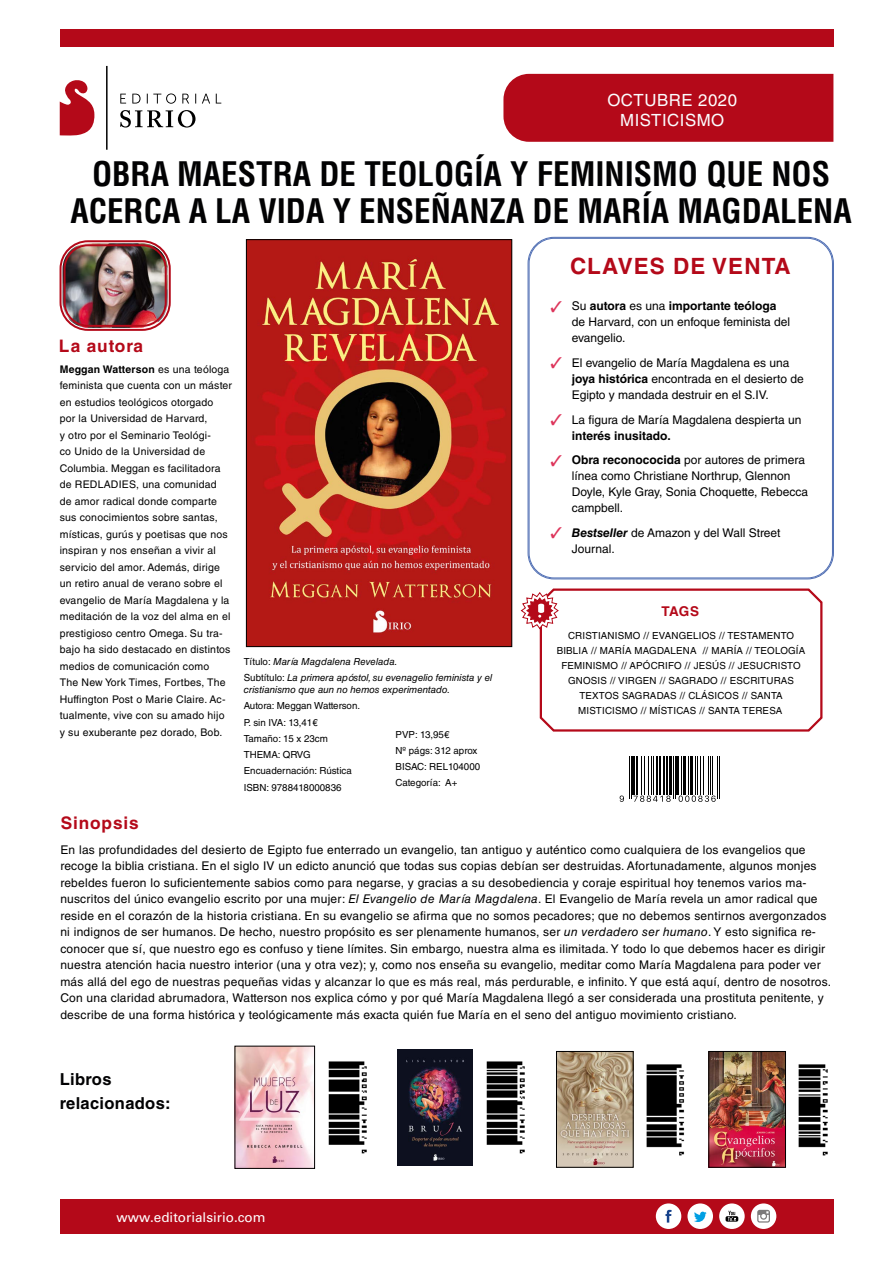
<style>
.page{position:relative;width:893px;height:1263px;background:#fff}
.page>*{position:absolute;margin:0;border:0;box-sizing:border-box;transform-origin:0 0}
.t1{font:700 condensed 33px/37.5px "Helvetica LT Std";color:#020203;text-align:center}
.t2{font:700 22.35px "Helvetica LT Std";letter-spacing:.05em;color:#b40919}
.t3{font:700 17.25px "Helvetica LT Std";letter-spacing:.05em;color:#b40919}
.t4{font:16.8px/20.1px "Helvetica LT Std";letter-spacing:.03em;color:#fbfdff;text-align:center}
.t5{font:700 16.5px/24.3px "Helvetica LT Std";letter-spacing:.02em;color:#020203}
.t6{font:13.5px "Univers LT Std";color:#fff}
.t7{font:700 13.5px "Helvetica LT Std";color:#b40919}
.t8{font:12px/16.5px "Helvetica LT Std";letter-spacing:.02em;color:#000}
.t9{font:12px/16px "Helvetica LT Std";color:#000}
.t10{font:700 12px/24.6px "Helvetica LT Std";color:#000}
.t11{font:10.5px/16.5px "Helvetica LT Std";letter-spacing:.02em;color:#000}
.t12{font:9.75px/16.2px "Helvetica LT Std";letter-spacing:.005em;color:#000}
.t13{font:italic 9.75px/16.2px "Helvetica LT Std";color:#000}
.s1{color:#fff}
.s2{font-weight:700}
.s3{font-style:normal}
.s4{font-weight:400}
.s5{font-weight:700;font-style:italic}
.s6{font-style:italic}
</style>
<div class="page">
<div style="left:529px;top:238px;width:304px;height:340px;border:1px solid #4e6db3;border-radius:25px"></div>
<div style="left:60px;top:1199px;width:773px;height:34px;background:#b40919"></div>
<img style="left:397px;top:1049px;width:75px;height:116px">
<img style="left:237px;top:1048px;width:76px;height:118px">
<div style="left:235px;top:1046px;width:80px;height:122px;border:1px solid #000"></div>
<div style="left:687px;top:1203px;width:26px;height:26px;background:#fff;border-radius:50%"></div>
<svg style="left:694px;top:1211px;width:13px;height:11px"></svg>
<div style="left:656px;top:1203px;width:25px;height:26px;background:#fff;border-radius:50%"></div>
<svg style="left:665px;top:1210px;width:7px;height:12px"></svg>
<div style="left:719px;top:1203px;width:26px;height:26px;background:#fff;border-radius:50%"></div>
<svg style="left:725px;top:1211px;width:13px;height:11px"></svg>
<div style="left:751px;top:1203px;width:25px;height:26px;background:#fff;border-radius:50%"></div>
<svg style="left:757px;top:1210px;width:13px;height:12px"></svg>
<img style="left:248px;top:241px;width:262px;height:404px">
<div style="left:246px;top:239px;width:266px;height:408px;border:1px solid #000"></div>
<svg style="left:634px;top:795px;width:37px;height:7px"></svg>
<svg style="left:679px;top:795px;width:37px;height:7px"></svg>
<svg style="left:620px;top:795px;width:4px;height:7px"></svg>
<hr style="left:629px;top:756px;width:1px;height:43px;background:#000">
<hr style="left:631px;top:756px;width:1px;height:43px;background:#000">
<hr style="left:632px;top:756px;width:3px;height:38px;background:#000">
<hr style="left:636px;top:756px;width:2px;height:38px;background:#000">
<hr style="left:641px;top:756px;width:1px;height:38px;background:#000">
<hr style="left:644px;top:756px;width:1px;height:38px;background:#000">
<hr style="left:648px;top:756px;width:1px;height:38px;background:#000">
<hr style="left:651px;top:756px;width:1px;height:38px;background:#000">
<hr style="left:653px;top:756px;width:1px;height:38px;background:#000">
<hr style="left:656px;top:756px;width:2px;height:38px;background:#000">
<hr style="left:659px;top:756px;width:2px;height:38px;background:#000">
<hr style="left:663px;top:756px;width:2px;height:38px;background:#000">
<hr style="left:666px;top:756px;width:2px;height:38px;background:#000">
<hr style="left:669px;top:756px;width:3px;height:38px;background:#000">
<hr style="left:673px;top:756px;width:1px;height:43px;background:#000">
<hr style="left:675px;top:756px;width:1px;height:43px;background:#000">
<hr style="left:677px;top:756px;width:2px;height:38px;background:#000">
<hr style="left:681px;top:756px;width:1px;height:38px;background:#000">
<hr style="left:683px;top:756px;width:3px;height:38px;background:#000">
<hr style="left:688px;top:756px;width:1px;height:38px;background:#000">
<hr style="left:690px;top:756px;width:3px;height:38px;background:#000">
<hr style="left:695px;top:756px;width:1px;height:38px;background:#000">
<hr style="left:697px;top:756px;width:1px;height:38px;background:#000">
<hr style="left:700px;top:756px;width:1px;height:38px;background:#000">
<hr style="left:703px;top:756px;width:1px;height:38px;background:#000">
<hr style="left:708px;top:756px;width:1px;height:38px;background:#000">
<hr style="left:710px;top:756px;width:1px;height:38px;background:#000">
<hr style="left:712px;top:756px;width:1px;height:38px;background:#000">
<hr style="left:717px;top:756px;width:1px;height:43px;background:#000">
<hr style="left:719px;top:756px;width:1px;height:43px;background:#000">
<svg style="left:520px;top:588px;width:303px;height:144px"></svg>
<svg style="left:60px;top:80px;width:35px;height:56px"></svg>
<hr style="left:106px;top:66px;width:2px;height:84px;background:#000">
<svg style="left:120px;top:110px;width:76px;height:18px"></svg>
<svg style="left:120px;top:93px;width:101px;height:11px"></svg>
<div style="left:503px;top:74px;width:330px;height:68px;background:#b40919"></div>
<div style="left:60px;top:30px;width:773px;height:17px;background:#b40919"></div>
<img style="left:63px;top:243px;width:105px;height:85px">
<div style="left:60px;top:240px;width:111px;height:91px;border:2px solid #b40919;border-radius:28px"></div>
<div style="left:64px;top:244px;width:103px;height:83px;border:2px solid #b40919;border-radius:24px"></div>
<img style="left:486px;top:1061px;width:39px;height:93px">
<img style="left:328px;top:1061px;width:39px;height:93px">
<img style="left:558px;top:1053px;width:73px;height:112px">
<div style="left:556px;top:1051px;width:77px;height:116px;border:1px solid #000"></div>
<img style="left:711px;top:1053px;width:73px;height:112px">
<div style="left:709px;top:1051px;width:77px;height:116px;border:1px solid #000"></div>
<img style="left:646px;top:1064px;width:39px;height:92px">
<img style="left:798px;top:1064px;width:30px;height:92px">
<h3 class="t4" style="left:607px;top:90px;width:131px">OCTUBRE <span class="s1">2020<br></span>MISTICISMO</h3>
<h1 class="t1" style="left:70px;top:155px;width:783px">OBRA MAESTRA DE TEOLOGÍA Y FEMINISMO QUE NOS<br>ACERCA A LA VIDA Y ENSEÑANZA DE MARÍA MAGDALENA</h1>
<h3 class="t3" style="left:59px;top:336px;width:86px">La autora</h3>
<p class="t11" style="left:60px;top:361px;width:174px"><span class="s2">Meggan Watterson</span> es una teóloga feminista que cuenta con un máster en estudios teológicos otorgado<br>por la Universidad de Harvard,<br>y otro por el Seminario Teológi-<br>co Unido de la Universidad de<br>Columbia. Meggan es facilitadora de REDLADIES, una comunidad<br>de amor radical donde comparte sus conocimientos sobre santas, místicas, gurús y poetisas que nos inspiran y nos enseñan a vivir al servicio del amor. Además, dirige un retiro anual de verano sobre el evangelio de María Magdalena y la meditación de la voz del alma en el prestigioso centro Omega. Su tra&shy;bajo ha sido destacado en distintos medios de comunicación como<br>The New York Times, Fortbes, The<br>Huffington Post o Marie Claire. Ac&shy;tualmente, vive con su amado hijo y su exuberante pez dorado, Bob.</p>
<h3 class="t3" style="left:61px;top:812px;width:79px">Sinopsis</h3>
<p class="t13" style="left:244px;top:653px;width:250px"><span class="s3">Título:</span> María Magdalena Revelada.<br><span class="s3">Subtítulo:</span> La primera apóstol, su evenagelio feminista y el</p>
<p class="t13" style="left:244px;top:682px;width:208px">cristianismo que aun no hemos experimentado.</p>
<p class="t12" style="left:244px;top:698px;width:118px">Autora: Meggan Watterson.<br>P. sin IVA: 13,41€<br>Tamaño: 15 x 23cm<br>THEMA: QRVG<br>Encuadernación: Rústica<br>ISBN: 9788418000836</p>
<p class="t12" style="left:396px;top:726px;width:86px">PVP: 13,95€<br>Nº págs: 312 aprox<br>BISAC: REL104000<br>Categoría: A+</p>
<h2 class="t2" style="left:570px;top:252px;width:222px">CLAVES DE VENTA</h2>
<p class="t9" style="left:572px;top:298px;width:220px">Su <span class="s2">autora</span> es una <span class="s2">importante teóloga </span>de Harvard, con un enfoque feminista del evangelio.</p>
<p class="t9" style="left:572px;top:355px;width:233px">El evangelio de María Magdalena es una <span class="s2">joya histórica</span> encontrada en el desierto de<br>Egipto y mandada destruir en el S.IV.</p>
<p class="t9" style="left:572px;top:411px;width:231px">La figura de María Magdalena despierta un</p>
<p class="t10" style="left:572px;top:423px;width:235px">interés inusitado.<br>Obra reconococida <span class="s4">por autores de primera</span></p>
<p class="t9" style="left:572px;top:468px;width:238px">línea como Christiane Northrup, Glennon<br>Doyle, Kyle Gray, Sonia Choquette, Rebecca campbell.</p>
<p class="t9" style="left:572px;top:525px;width:210px"><span class="s5">Bestseller</span> de Amazon y del Wall Street<br>Journal.</p>
<p class="t7" style="left:661px;top:603px;width:39px">TAGS</p>
<p class="t12" style="left:557px;top:628px;width:250px;line-height:15px;text-align:center">CRISTIANISMO // EVANGELIOS // TESTAMENTO BIBLIA // MARÍA MAGDALENA // MARÍA // TEOLOGÍA FEMINISMO // APÓCRIFO // JESÚS // JESUCRISTO GNOSIS // VIRGEN // SAGRADO // ESCRITURAS TEXTOS SAGRADAS // CLÁSICOS // SANTA MISTICISMO // MÍSTICAS // SANTA TERESA</p>
<p class="t8" style="left:60px;top:841px;width:772px">En las profundidades del desierto de Egipto fue enterrado un evangelio, tan antiguo y auténtico como cualquiera de los evangelios que recoge la biblia cristiana. En el siglo IV un edicto anunció que todas sus copias debían ser destruidas. Afortunadamente, algunos monjes rebeldes fueron lo suficientemente sabios como para negarse, y gracias a su desobediencia y coraje espiritual hoy tenemos varios ma&shy;nuscritos del único evangelio escrito por una mujer: <span class="s6">El Evangelio de María Magdalena</span>. El Evangelio de María revela un amor radical que reside en el corazón de la historia cristiana. En su evangelio se afirma que no somos pecadores; que no debemos sentirnos avergonzados ni indignos de ser humanos. De hecho, nuestro propósito es ser plenamente humanos, ser <span class="s6">un verdadero ser humano</span>. Y esto significa re&shy;conocer que sí, que nuestro ego es confuso y tiene límites. Sin embargo, nuestra alma es ilimitada. Y todo lo que debemos hacer es dirigir nuestra atención hacia nuestro interior (una y otra vez); y, como nos enseña su evangelio, meditar como María Magdalena para poder ver más allá del ego de nuestras pequeñas vidas y alcanzar lo que es más real, más perdurable, e infinito. Y que está aquí, dentro de nosotros.<br>Con una claridad abrumadora, Watterson nos explica cómo y por qué María Magdalena llegó a ser considerada una prostituta penitente, y describe de una forma histórica y teológicamente más exacta quién fue María en el seno del antiguo movimiento cristiano.</p>
<h3 class="t5" style="left:60px;top:1067px;width:112px">Libros relacionados:</h3>
<p class="t6" style="left:117px;top:1209px;width:150px">www.editorialsirio.com</p>
</div>
